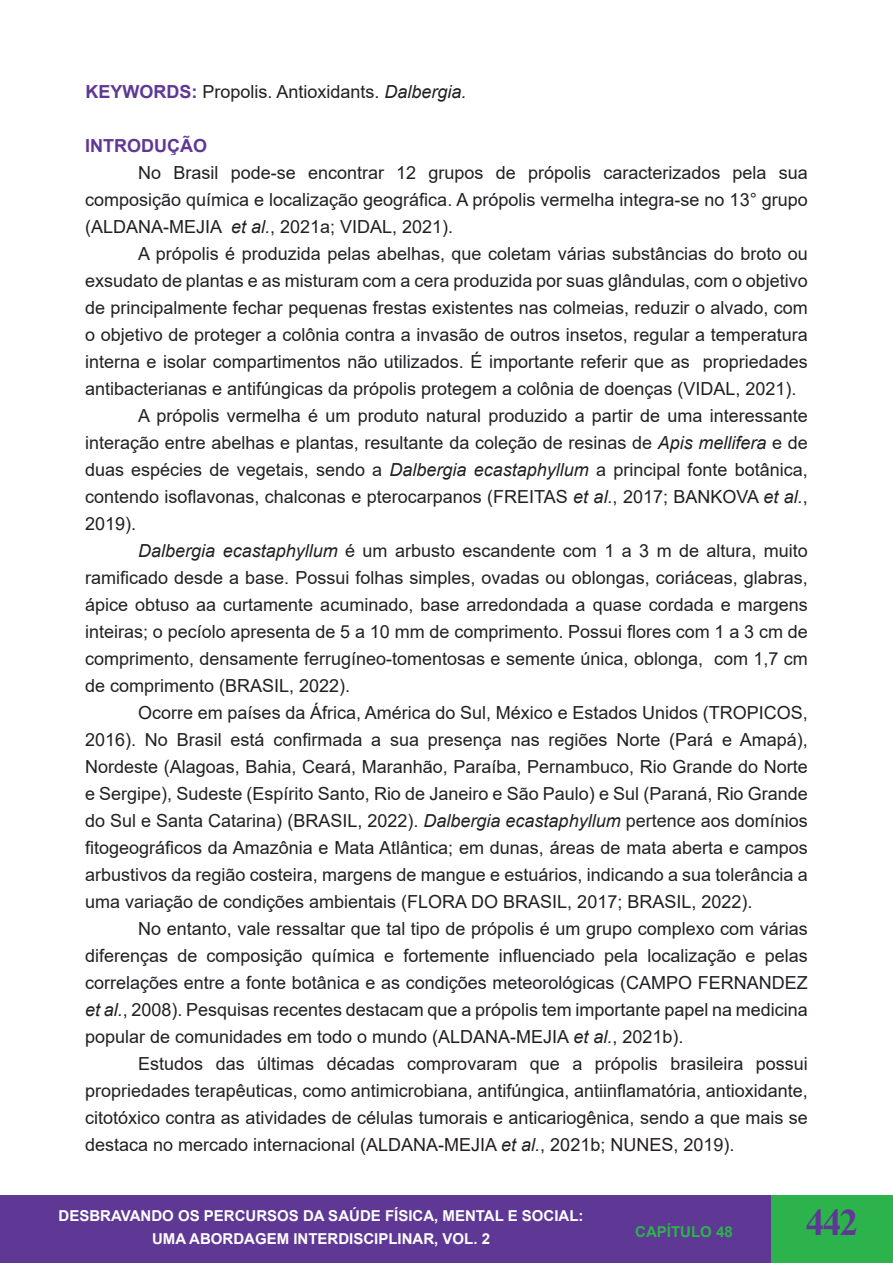
<style>
.page{position:relative;width:893px;height:1263px;background:#fff}
.page>*{position:absolute;margin:0;border:0;box-sizing:border-box;transform-origin:0 0}
.t1{font:700 37.5px "Times New Roman";color:#5f3896}
.t2{font:18px/27px "Arial";color:#212121;text-align:justify}
.t3{font:18px/27px "Arial";color:#202124;text-align:justify}
.t4{font:18px/27px "Arial";color:#231f20;text-align:justify}
.t5{font:700 18px "Arial";color:#5f3896}
.t6{font:700 15px/22.5px "Arial";color:#fff;text-align:center}
.t7{font:700 15px "Arial";color:#2cb34b}
.s1{font-weight:700;color:#5f3896}
.s2{font-style:italic}
.s3{font-style:italic;color:#231f20}
.s4{color:#231f20}
</style>
<div class="page">
<div style="left:0;top:1196px;width:893px;height:67px;background:#5f3896"></div>
<div style="left:771px;top:1196px;width:122px;height:67px;background:#2cb34b"></div>
<p class="t4" style="left:85px;top:78px;width:383px"><span class="s1">KEYWORDS:</span> Propolis. Antioxidants. <span class="s2">Dalbergia.</span></p>
<p class="t5" style="left:85px;top:133px;width:123px">INTRODUÇÃO</p>
<p class="t3" style="left:85px;top:159px;width:724px;text-indent:53px">No Brasil pode-se encontrar 12 grupos de própolis caracterizados pela sua composição química e localização geográfica. A própolis vermelha integra-se no 13° grupo (ALDANA-MEJIA <span class="s3">et al.</span><span class="s4">, 20</span>21a; VIDAL, 2021).</p>
<p class="t3" style="left:85px;top:240px;width:724px;text-indent:53px">A própolis é produzida pelas abelhas, que coletam várias substâncias do broto ou exsudato de plantas e as misturam com a cera produzida por suas glândulas, com o objetivo de principalmente fechar pequenas frestas existentes nas colmeias, reduzir o alvado, com o objetivo de proteger a colônia contra a invasão de outros insetos, regular a temperatura interna e isolar compartimentos não utilizados. É importante referir que as propriedades antibacterianas e antifúngicas da própolis protegem a colônia de doenças (VIDAL, 2021).</p>
<p class="t2" style="left:85px;top:402px;width:724px;text-indent:53px">A própolis vermelha é um produto natural produzido a partir de uma interessante interação entre abelhas e plantas, resultante da coleção de resinas de <span class="s2">Apis mellifera</span> e de duas espécies de vegetais, sendo a <span class="s2">Dalbergia ecastaphyllum</span> a principal fonte botânica, contendo isoflavonas, chalconas e pterocarpanos (FREITAS <span class="s3">et al.</span><span class="s4">, 2017; BANKOVA</span> <span class="s3">et al.</span><span class="s4">, 2019).</span></p>
<p class="t2" style="left:85px;top:537px;width:724px;text-indent:53px"><span class="s2">Dalbergia ecastaphyllum</span> é um arbusto escandente com 1 a 3 m de altura, muito ramificado desde a base. Possui folhas simples, ovadas ou oblongas, coriáceas, glabras, ápice obtuso aa curtamente acuminado, base arredondada a quase cordada e margens inteiras; o pecíolo apresenta de 5 a 10 mm de comprimento. Possui flores com 1 a 3 cm de comprimento, densamente ferrugíneo-tomentosas e semente ú nica, oblonga, com 1,7 cm de comprimento (BRASIL, 2022).</p>
<p class="t2" style="left:85px;top:699px;width:724px;text-indent:53px">Ocorre em países da África, América do Sul, México e Estados Unidos (TROPICOS, 2016). No Brasil está confirmada a sua presença nas regiões Norte (Pará e Amapá), Nordeste (Alagoas, Bahia, Ceará, Maranhão, Paraíba, Pernambuco, Rio Grande do Norte e Sergipe), Sudeste (Espírito Santo, Rio de Janeiro e São Paulo) e Sul (Paraná, Rio Grande do Sul e Santa Catarina) (BRASIL, 2022). <span class="s2">Dalbergia ecastaphyllum</span> pertence aos domínios fitogeográficos da Amazônia e Mata Atlâ ntica; em dunas, áreas de mata aberta e campos arbustivos da região costeira, margens de mangue e estuários, indicando a sua tolerância a uma variação de condições ambientais (FLORA DO BRASIL, 2017; BRASIL, 2022).</p>
<p class="t3" style="left:85px;top:915px;width:724px;text-indent:53px">No entanto, vale ressaltar que tal tipo de própolis é um grupo complexo com várias diferenças de composição química e fortemente influenciado pela localização e pelas correlações entre a fonte botânica e as condições meteorológicas (CAMPO FERNANDEZ <span class="s3">et al.</span><span class="s4">, 2008). Pesquisas recentes destacam que a própolis tem importante papel na medicina popular de comunidades em todo o mundo (ALDANA-MEJIA</span> <span class="s3">et al.</span><span class="s4">, 2021b).</span></p>
<p class="t4" style="left:85px;top:1050px;width:724px;text-indent:53px">Estudos das últimas décadas comprovaram que a própolis brasileira possui propriedades terapêuticas, como antimicrobiana, antifúngica, antiinflamatória, antioxidante, citotóxico contra as atividades de células tumorais e anticariogênica, sendo a que mais se destaca no mercado internacional (ALDANA-MEJIA <span class="s2">et al.</span>, 2021b; NUNES, 2019).</p>
<p class="t6" style="left:59px;top:1205px;width:527px">DESBRAVANDO OS PERCURSOS DA SAÚDE FÍSICA, MENTAL E SOCIAL:<br>UMA ABORDAGEM INTERDISCIPLINAR, VOL. 2</p>
<p class="t7" style="left:635px;top:1221px;width:99px">CAPÍTULO 48</p>
<h1 class="t1" style="left:806px;top:1195px;width:54px">442</h1>
</div>
